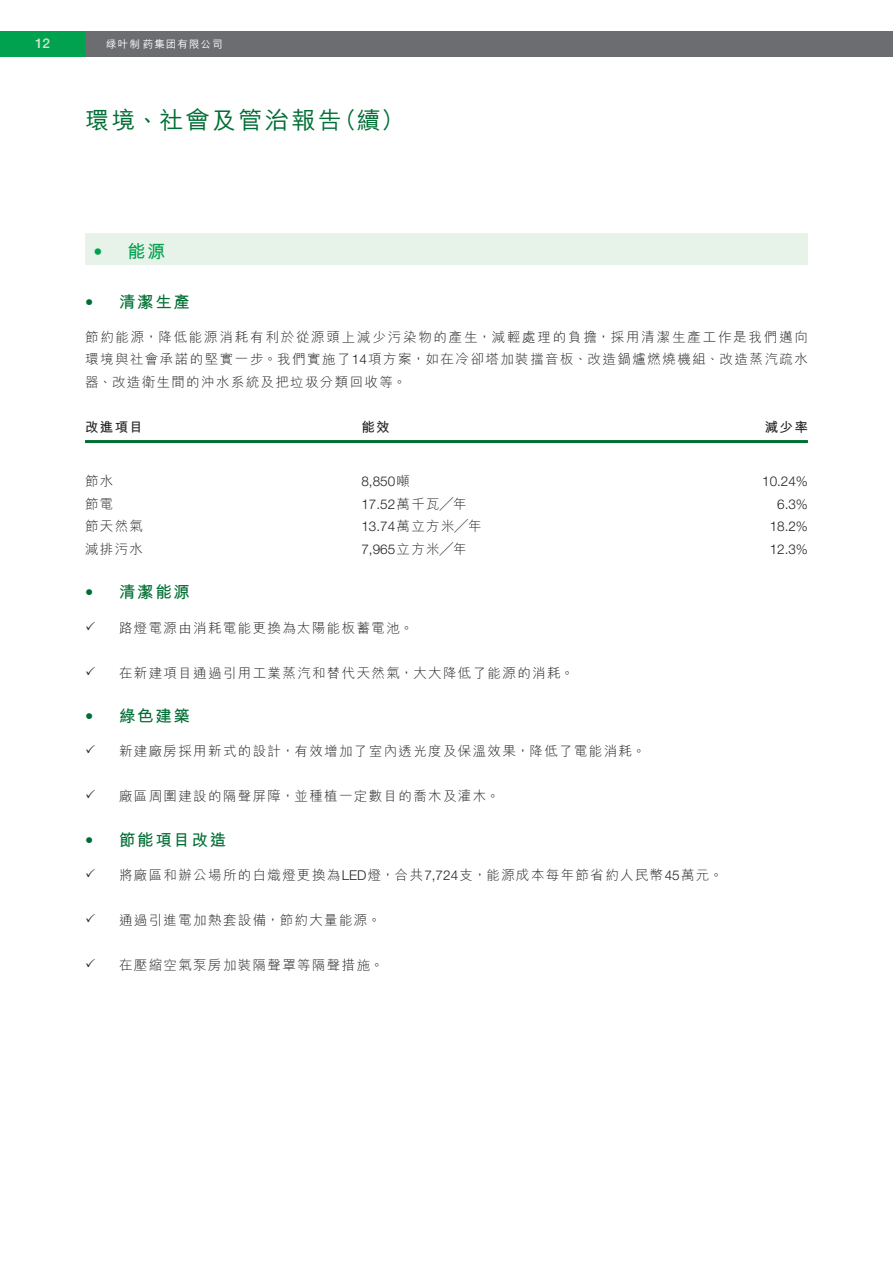
<style>
.page{position:relative;width:893px;height:1263px;background:#fff}
.page>*{position:absolute;margin:0;border:0;box-sizing:border-box;transform-origin:0 0}
.t1{font:500 24px "M Hei HK";letter-spacing:.1em;color:#006e34}
.t2{font:700 18px "M Hei HK";color:#00a24f}
.t3{font:700 16.5px "M Hei HK";letter-spacing:.1em;color:#006e34}
.t4{font:300 13.5px/22.5px "M Hei HK";letter-spacing:.1em;color:#231f20;text-align:justify}
.t5{font:300 13.5px "Helvetica Neue LT Std";color:#231f20}
.t6{font:700 13.5px "M Hei HK";letter-spacing:.1em;color:#231f20}
.t7{font:500 13.5px "Helvetica Neue LT Std";color:#d1e6d3}
.t8{font:500 10.5px "M Hei HKS";letter-spacing:.1em;color:#fff}
.s1{font-family:"Helvetica Neue LT Std";font-weight:500}
.s2{font-family:"Helvetica Neue LT Std"}
.s3{font-family:"M Hei HK"}
</style>
<div class="page">
<div style="left:85px;top:31px;width:808px;height:25px;background:#6c6d70"></div>
<div style="left:0;top:31px;width:85px;height:25px;background:#00a24f"></div>
<div style="left:85px;top:234px;width:723px;height:31px;background:#e7f2e8"></div>
<hr style="left:85px;top:440px;width:723px;height:3px;background:#006e34">
<p class="t7" style="left:35px;top:38px;width:17px">12</p>
<p class="t8" style="left:106px;top:40px;width:118px">綠葉制 藥集團有限公司</p>
<h1 class="t1" style="left:85px;top:111px;width:321px">環境、社會及管治報告（續）</h1>
<h2 class="t2" style="left:94px;top:245px;width:73px"><span class="s1">•</span> 能源</h2>
<p class="t3" style="left:85px;top:295px;width:106px"><span class="s1">•</span> 清潔生產</p>
<p class="t4" style="left:85px;top:327px;width:724px">節約能源，降低能源消耗有利於從源頭上減少污染物的產生，減輕處理的負擔，採用清潔生產工作是我們邁向環境與社會承諾的堅實一步。我們實施了<span class="s2">14</span>項方案，如在冷卻塔加裝擋音板、改造鍋爐燃燒機組、改造蒸汽疏水器、改造衛生間的沖水系統及把垃圾分類回收等。</p>
<p class="t6" style="left:85px;top:422px;width:60px">改進項目</p>
<p class="t6" style="left:361px;top:422px;width:30px">能效</p>
<p class="t6" style="left:765px;top:422px;width:45px">減少率</p>
<p class="t4" style="left:85px;top:472px;width:30px">節水</p>
<p class="t5" style="left:361px;top:477px;width:50px">8,850<span class="s3">噸</span></p>
<p class="t5" style="left:762px;top:477px;width:47px">10.24%</p>
<p class="t4" style="left:85px;top:494px;width:30px">節電</p>
<p class="t5" style="left:361px;top:499px;width:107px">17.52<span class="s3">萬千瓦╱年</span></p>
<p class="t5" style="left:777px;top:499px;width:32px">6.3%</p>
<p class="t4" style="left:85px;top:517px;width:60px">節天然氣</p>
<p class="t4" style="left:361px;top:517px;width:122px"><span class="s2">13.74</span>萬立方米╱年</p>
<p class="t5" style="left:770px;top:522px;width:40px">18.2%</p>
<p class="t4" style="left:85px;top:539px;width:60px">減排污水</p>
<p class="t5" style="left:361px;top:544px;width:107px">7,965<span class="s3">立方米╱年</span></p>
<p class="t5" style="left:770px;top:544px;width:40px">12.3%</p>
<p class="t3" style="left:85px;top:586px;width:106px"><span class="s1">•</span> 清潔能源</p>
<p class="t4" style="left:119px;top:618px;width:296px">路燈電源由消耗電能更換為太陽能板蓄電池。</p>
<p class="t4" style="left:119px;top:663px;width:456px">在新建項目通過引用工業蒸汽和替代天然氣，大大降低了能源的消耗。</p>
<p class="t3" style="left:85px;top:710px;width:106px"><span class="s1">•</span> 綠色建築</p>
<p class="t4" style="left:119px;top:742px;width:528px">新建廠房採用新式的設計，有效增加了室內透光度及保溫效果，降低了電能消耗。</p>
<p class="t4" style="left:119px;top:787px;width:382px">廠區周圍建設的隔聲屏障，並種植一定數目的喬木及灌木。</p>
<p class="t3" style="left:85px;top:833px;width:143px"><span class="s1">•</span> 節能項目改造</p>
<p class="t4" style="left:119px;top:866px;width:605px">將廠區和辦公場所的白熾燈更換為<span class="s2">LED</span>燈，合共<span class="s2">7,724</span>支，能源成本每年節省約人民幣<span class="s2">45</span>萬元。</p>
<p class="t4" style="left:119px;top:911px;width:263px">通過引進電加熱套設備，節約大量能源。</p>
<p class="t4" style="left:119px;top:956px;width:266px">在壓縮空氣泵房加裝隔聲罩等隔聲措施。</p>
</div>
